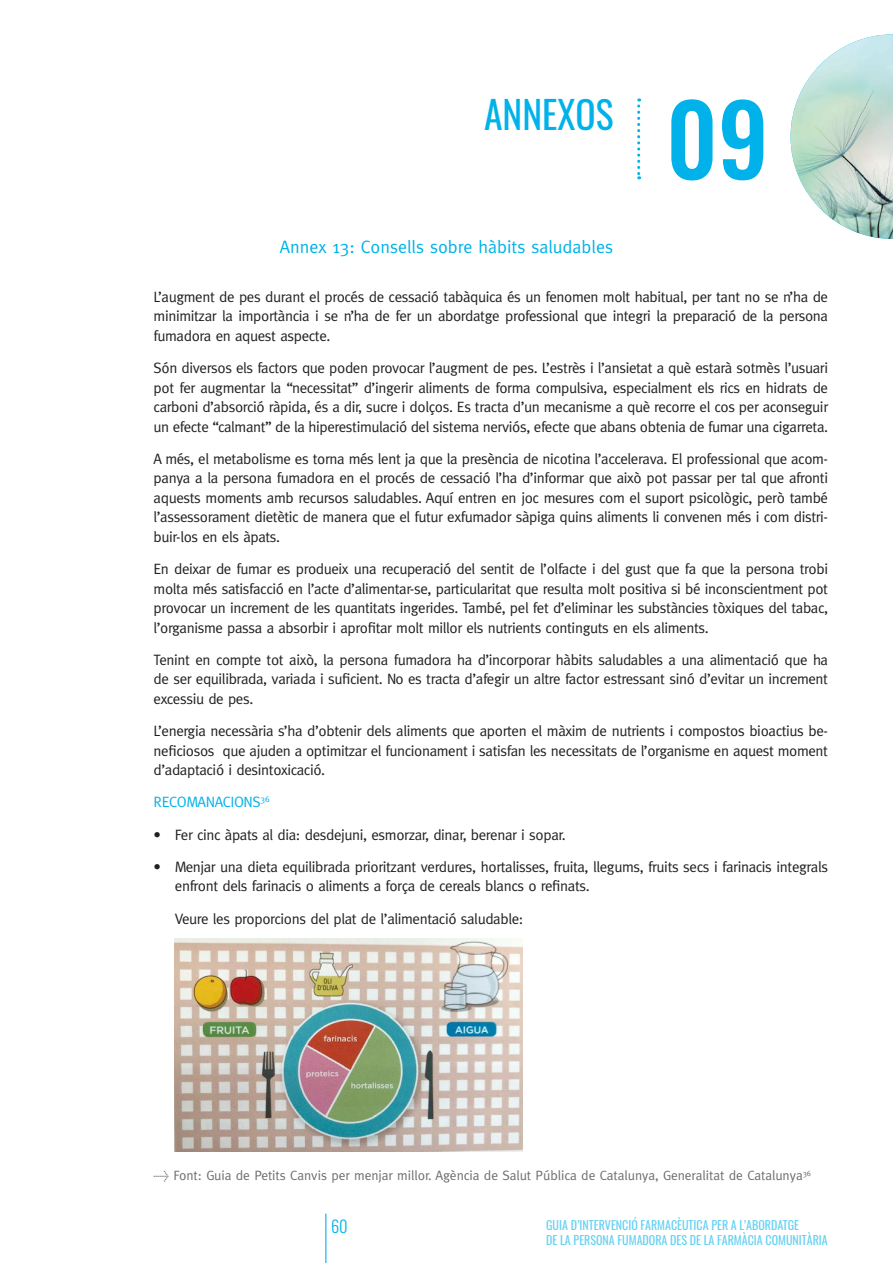
<style>
.page{position:relative;width:893px;height:1263px;background:#fff}
.page>*{position:absolute;margin:0;border:0;box-sizing:border-box;transform-origin:0 0}
.t1{font:500 97.5px "Oswald";color:#00b2e9}
.t2{font:37.5px "Oswald";color:#00b2e9}
.t3{font:18px "Meta Normal";color:#00b2e9}
.t4{font:300 16.5px "Oswald";color:#00b2e9}
.t5{font:15px/19.5px "Meta Normal";letter-spacing:-.025em;color:#231f20;text-align:justify}
.t6{font:15px "Meta Normal";letter-spacing:-.025em;color:#00b2e9}
.t7{font:13.5px "Meta Normal";letter-spacing:-.005em;color:#6c6d70}
.t8{font:12px/14.4px "Oswald";color:#66d1f2}
</style>
<div class="page">
<img style="left:791px;top:34px;width:102px;height:205px">
<svg style="left:637px;top:99px;width:3px;height:80px"></svg>
<hr style="left:325px;top:1214px;width:1px;height:49px;background:#00b2e9">
<img style="left:174px;top:939px;width:348px;height:212px">
<p class="t2" style="left:484px;top:81px;width:131px">ANNEXOS</p>
<p class="t1" style="left:666px;top:53px;width:104px">09</p>
<p class="t3" style="left:280px;top:237px;width:335px">Annex 13: Consells sobre hàbits saludables</p>
<p class="t5" style="left:154px;top:287px;width:676px">L’augment de pes durant el procés de cessació tabàquica és un fenomen molt habitual, per tant no se n’ha de minimitzar la importància i se n’ha de fer un abordatge professional que integri la preparació de la persona fumadora en aquest aspecte.</p>
<p class="t5" style="left:154px;top:358px;width:676px">Són diversos els factors que poden provocar l’augment de pes. L’estrès i l’ansietat a què estarà sotmès l’usuari pot fer augmentar la “necessitat” d’ingerir aliments de forma compulsiva, especialment els rics en hidrats de carboni d’absorció ràpida, és a dir, sucre i dolços. Es tracta d’un mecanisme a què recorre el cos per aconseguir un efecte “calmant” de la hiperestimulació del sistema nerviós, efecte que abans obtenia de fumar una cigarreta.</p>
<p class="t5" style="left:154px;top:449px;width:676px">A més, el metabolisme es torna més lent ja que la presència de nicotina l’accelerava. El professional que acom&shy;panya a la persona fumadora en el procés de cessació l’ha d’informar que això pot passar per tal que afronti aquests moments amb recursos saludables. Aquí entren en joc mesures com el suport psicològic, però també l’assessorament dietètic de manera que el futur exfumador sàpiga quins aliments li convenen més i com distri&shy;buir-los en els àpats.</p>
<p class="t5" style="left:154px;top:559px;width:676px">En deixar de fumar es produeix una recuperació del sentit de l’olfacte i del gust que fa que la persona trobi molta més satisfacció en l’acte d’alimentar-se, particularitat que resulta molt positiva si bé inconscientment pot provocar un increment de les quantitats ingerides. També, pel fet d’eliminar les substàncies tòxiques del tabac, l’organisme passa a absorbir i aprofitar molt millor els nutrients continguts en els aliments.</p>
<p class="t5" style="left:154px;top:650px;width:676px">Tenint en compte tot això, la persona fumadora ha d’incorporar hàbits saludables a una alimentació que ha de ser equilibrada, variada i suficient. No es tracta d’afegir un altre factor estressant sinó d’evitar un increment excessiu de pes.</p>
<p class="t5" style="left:154px;top:721px;width:676px">L’energia necessària s’ha d’obtenir dels aliments que aporten el màxim de nutrients i compostos bioactius be&shy;neficiosos que ajuden a optimitzar el funcionament i satisfan les necessitats de l’organisme en aquest moment d’adaptació i desintoxicació.</p>
<p class="t6" style="left:154px;top:793px;width:118px">RECOMANACIONS<sup>36</sup></p>
<p class="t5" style="left:154px;top:824px;width:414px">• Fer cinc àpats al dia: desdejuni, esmorzar, dinar, berenar i sopar.</p>
<p class="t5" style="left:175px;top:857px;width:655px;text-indent:-21px">• Menjar una dieta equilibrada prioritzant verdures, hortalisses, fruita, llegums, fruits secs i farinacis integrals enfront dels farinacis o aliments a força de cereals blancs o refinats.</p>
<p class="t5" style="left:175px;top:908px;width:350px">Veure les proporcions del plat de l’alimentació saludable:</p>
<p class="t7" style="left:154px;top:1168px;width:659px">&gt; Font: Guia de Petits Canvis per menjar millor. Agència de Salut Pública de Catalunya, Generalitat de Catalunya<sup>36</sup></p>
<p class="t4" style="left:331px;top:1212px;width:18px">60</p>
<p class="t8" style="left:546px;top:1217px;width:283px">GUIA D’INTERVENCIÓ FARMACÈUTICA PER A L’ABORDATGE<br>DE LA PERSONA FUMADORA DES DE LA FARMÀCIA COMUNITÀRIA</p>
</div>
